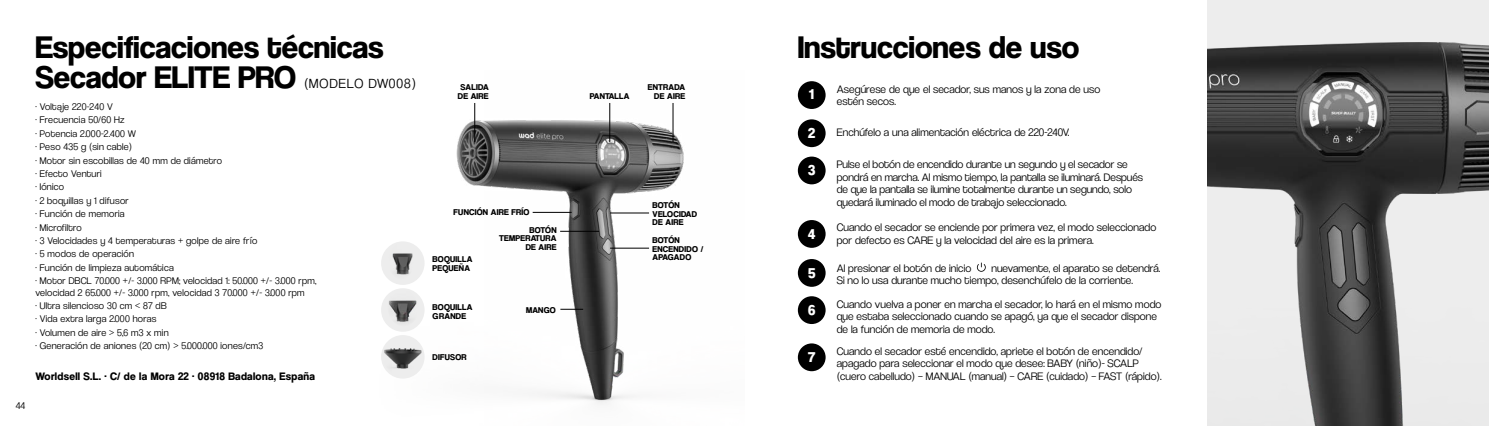
<style>
.page{position:relative;width:1489px;height:426px;background:#fff}
.page>*{position:absolute;margin:0;border:0;box-sizing:border-box;transform-origin:0 0}
.t1{font:700 32.5px/30px "Coolvetica Rg";color:#000}
.t2{font:14.88px "Coolvetica Hv";color:#fff}
.t3{font:13.75px "Coolvetica Lt";letter-spacing:.08em;color:#000}
.t4{font:11.25px/12.5px "Coolvetica Lt";letter-spacing:.01em;color:#000}
.t5{font:700 11.25px "Coolvetica Rg";letter-spacing:.03em;color:#000}
.t6{font:10.12px "Coolvetica Lt";color:#000}
.t7{font:10px/13.4px "Coolvetica Lt";letter-spacing:.03em;color:#000}
.t8{font:700 8.75px/8.8px "Coolvetica Rg";letter-spacing:.03em;color:#000}
</style>
<div class="page">
<img style="left:382px;top:103px;width:302px;height:302px">
<div style="left:797px;top:81px;width:28px;height:28px;background:#000;border-radius:50%"></div>
<div style="left:797px;top:119px;width:28px;height:28px;background:#000;border-radius:50%"></div>
<svg style="left:976px;top:262px;width:9px;height:9px"></svg>
<div style="left:797px;top:156px;width:28px;height:28px;background:#000;border-radius:50%"></div>
<div style="left:797px;top:259px;width:28px;height:27px;background:#000;border-radius:50%"></div>
<div style="left:797px;top:296px;width:28px;height:27px;background:#000;border-radius:50%"></div>
<div style="left:797px;top:343px;width:28px;height:28px;background:#000;border-radius:50%"></div>
<div style="left:797px;top:220px;width:28px;height:27px;background:#000;border-radius:50%"></div>
<img style="left:1207px;top:0;width:281px;height:425px">
<div style="left:381px;top:241px;width:43px;height:43px;background:#ededed;border-radius:50%"></div>
<img style="left:384px;top:241px;width:33px;height:42px">
<div style="left:381px;top:288px;width:43px;height:43px;background:#ededed;border-radius:50%"></div>
<img style="left:383px;top:288px;width:39px;height:42px">
<div style="left:381px;top:334px;width:43px;height:44px;background:#ededed;border-radius:50%"></div>
<img style="left:381px;top:334px;width:43px;height:43px">
<hr style="left:609px;top:103px;width:1px;height:39px;background:#000">
<hr style="left:532px;top:212px;width:39px;height:1px;background:#000">
<hr style="left:610px;top:212px;width:39px;height:1px;background:#000">
<hr style="left:560px;top:231px;width:39px;height:1px;background:#000">
<hr style="left:610px;top:247px;width:39px;height:1px;background:#000">
<svg style="left:560px;top:308px;width:23px;height:1px"></svg>
<hr style="left:474px;top:103px;width:1px;height:39px;background:#000">
<hr style="left:672px;top:103px;width:1px;height:39px;background:#000">
<p class="t6" style="left:16px;top:399px;width:11px">44</p>
<h1 class="t1" style="left:35px;top:32px;width:349px">Especificaciones técnicas<br>Secador ELITE PRO</h1>
<p class="t3" style="left:304px;top:76px;width:113px">(MODELO DW008)</p>
<p class="t7" style="left:35px;top:100px;width:282px">· Voltaje 220-240 V<br>· Frecuencia 50/60 Hz<br>· Potencia 2.000-2.400 W<br>· Peso 435 g (sin cable)<br>· Motor sin escobillas de 40 mm de diámetro<br>· Efecto Venturi<br>· Iónico<br>· 2 boquillas y 1 difusor<br>· Función de memoria<br>· Microfiltro<br>· 3 Velocidades y 4 temperaturas + golpe de aire frío<br>· 5 modos de operación<br>· Función de limpieza automática<br>· Motor DBCL 70.000 +/- 3.000 RPM; velocidad 1: 50.000 +/- 3.000 rpm,</p>
<p class="t7" style="left:35px;top:285px;width:271px">velocidad 2 65.000 +/- 3.000 rpm, velocidad 3 70.000 +/- 3.000 rpm · Ultra silencioso 30 cm &lt; 87 dB<br>· Vida extra larga 2.000 horas<br>· Volumen de aire &gt; 5,6 m3 x min<br>· Generación de aniones (20 cm) &gt; 5.000.000 iones/cm3</p>
<p class="t5" style="left:35px;top:369px;width:281px">Worldsell S.L. · C/ de la Mora 22 · 08918 Badalona, España</p>
<p class="t8" style="left:458px;top:82px;width:32px;text-align:center">SALIDA<br>DE AIRE</p>
<p class="t8" style="left:453px;top:207px;width:77px">FUNCIÓN AIRE FRÍO</p>
<p class="t8" style="left:432px;top:254px;width:41px">BOQUILLA<br>PEQUEÑA</p>
<p class="t8" style="left:432px;top:302px;width:41px">BOQUILLA<br>GRANDE</p>
<p class="t8" style="left:432px;top:352px;width:36px">DIFUSOR</p>
<p class="t8" style="left:499px;top:225px;width:59px;text-align:right">BOTÓN<br>TEMPERATURA<br>DE AIRE</p>
<p class="t8" style="left:526px;top:305px;width:31px">MANGO</p>
<p class="t8" style="left:590px;top:91px;width:41px">PANTALLA</p>
<p class="t8" style="left:647px;top:82px;width:39px;text-align:right">ENTRADA<br>DE AIRE</p>
<p class="t8" style="left:652px;top:200px;width:46px">BOTÓN<br>VELOCIDAD<br>DE AIRE</p>
<p class="t8" style="left:652px;top:235px;width:52px">BOTÓN<br>ENCENDIDO /<br>APAGADO</p>
<h1 class="t1" style="left:797px;top:32px;width:283px">Instrucciones de uso</h1>
<p class="t4" style="left:836px;top:82px;width:265px">Asegúrese de que el secador, sus manos y la zona de uso estén secos.</p>
<p class="t4" style="left:836px;top:126px;width:234px">Enchúfelo a una alimentación eléctrica de 220-240V.</p>
<h2 class="t2" style="left:809px;top:85px;width:6px">1</h2>
<h2 class="t2" style="left:808px;top:124px;width:8px">2</h2>
<h2 class="t2" style="left:808px;top:161px;width:9px">3</h2>
<p class="t4" style="left:836px;top:158px;width:308px">Pulse el botón de encendido durante un segundo y el secador se pondrá en marcha. Al mismo tiempo, la pantalla se iluminará. Después de que la pantalla se ilumine totalmente durante un segundo, solo quedará iluminado el modo de trabajo seleccionado.</p>
<h2 class="t2" style="left:808px;top:225px;width:9px">4</h2>
<p class="t4" style="left:836px;top:221px;width:321px">Cuando el secador se enciende por primera vez, el modo seleccionado por defecto es CARE y la velocidad del aire es la primera.</p>
<h2 class="t2" style="left:808px;top:264px;width:9px">5</h2>
<h2 class="t2" style="left:808px;top:301px;width:9px">6</h2>
<h2 class="t2" style="left:808px;top:348px;width:9px">7</h2>
<p class="t4" style="left:836px;top:261px;width:136px">Al presionar el botón de inicio</p>
<p class="t4" style="left:836px;top:261px;width:325px;text-indent:154px">nuevamente, el aparato se detendrá.<br>Si no lo usa durante mucho tiempo, desenchúfelo de la corriente.</p>
<p class="t4" style="left:836px;top:297px;width:326px">Cuando vuelva a poner en marcha el secador, lo hará en el mismo modo que estaba seleccionado cuando se apagó, ya que el secador dispone de la función de memoria de modo.</p>
<p class="t4" style="left:836px;top:344px;width:326px">Cuando el secador esté encendido, apriete el botón de encendido/ apagado para seleccionar el modo que desee: BABY (niño)- SCALP (cuero cabelludo) – MANUAL (manual) – CARE (cuidado) – FAST (rápido).</p>
</div>
